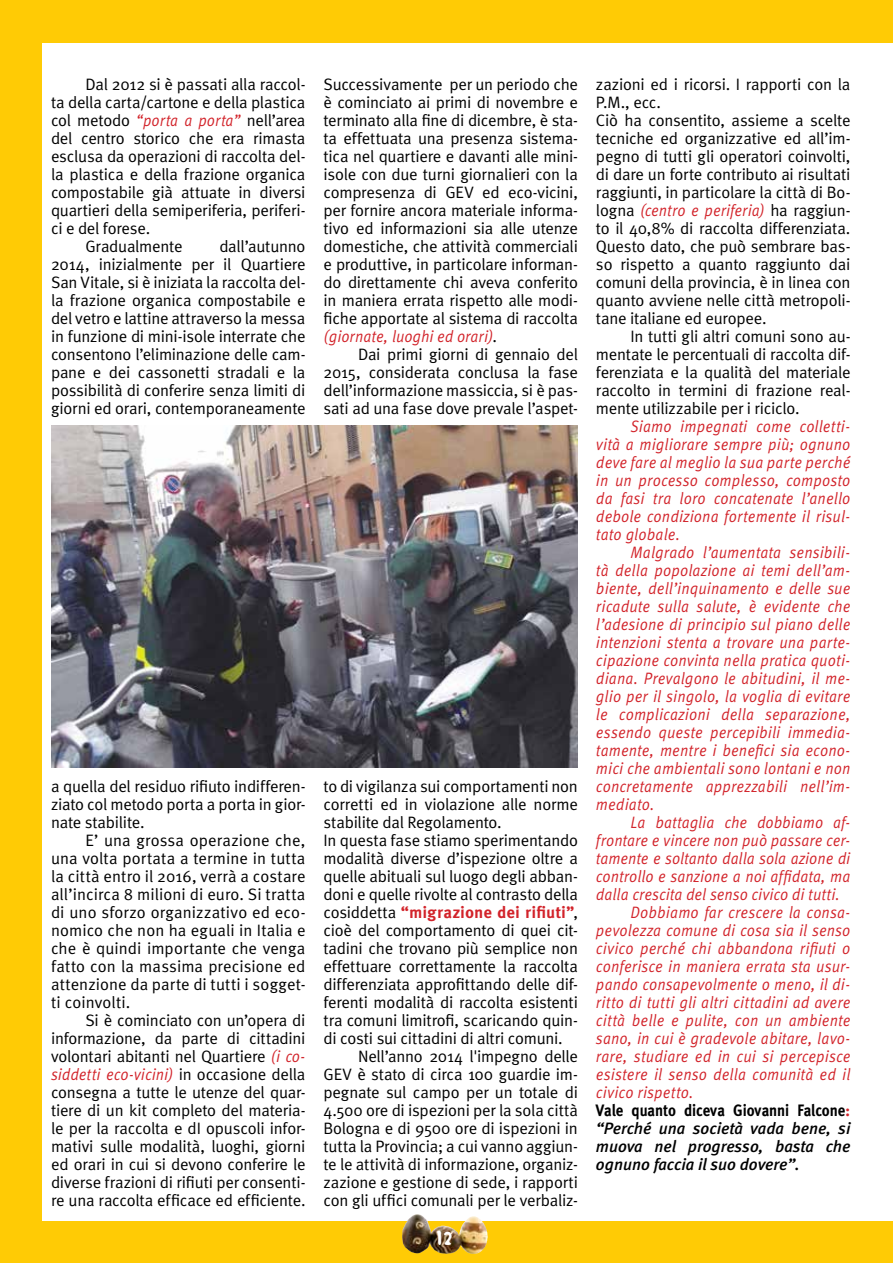
<style>
.page{position:relative;width:893px;height:1263px;background:#ffcb05}
.page>*{position:absolute;margin:0;border:0;box-sizing:border-box;transform-origin:0 0}
.t1{font:21px "Fur Extra Rounded";color:#fff}
.t2{font:16.5px/18px "Meta Normal";letter-spacing:-.015em;color:#000;text-align:justify}
.t3{font:16.5px/18px "Meta Correspondence Itali";color:#d2232a;text-align:justify;scale:.9 1}
.t4{font:italic 500 16.5px/18px "Meta";color:#000;text-align:justify}
.t5{font:700 16.5px "Meta Correspondence";color:#d2232a}
.t6{font:16.5px "Meta Bold LF";letter-spacing:-.005em;color:#000;scale:.9 1}
.s1{font-family:"Meta Correspondence Itali";color:#d2232a}
.s2{font-family:"Meta Normal";color:#000}
.s3{font-family:"Meta Normal";font-weight:400;color:#000}
.s4{font-family:"Meta Correspondence";font-weight:700;color:#d2232a}
</style>
<div class="page">
<div style="left:43px;top:43px;width:850px;height:1177px;background:#fff"></div>
<img style="left:402px;top:1214px;width:32px;height:39px">
<img style="left:51px;top:426px;width:527px;height:342px">
<p class="t2" style="left:86px;top:75px;width:221px">Dal 2012 si è passati alla raccol-</p>
<p class="t2" style="left:51px;top:93px;width:256px">ta della carta/cartone e della plastica</p>
<p class="t2" style="left:51px;top:111px;width:256px">col metodo <span class="s1">“porta a porta”</span> nell’area</p>
<p class="t2" style="left:51px;top:129px;width:256px">del centro storico che era rimasta</p>
<p class="t2" style="left:51px;top:147px;width:256px">esclusa da operazioni di raccolta del-</p>
<p class="t2" style="left:51px;top:165px;width:256px">la plastica e della frazione organica</p>
<p class="t2" style="left:51px;top:183px;width:256px">compostabile già attuate in diversi</p>
<p class="t2" style="left:51px;top:201px;width:256px">quartieri della semiperiferia, periferi-</p>
<p class="t2" style="left:51px;top:219px;width:101px">ci e del forese.</p>
<p class="t2" style="left:86px;top:237px;width:98px">Gradualmente</p>
<p class="t2" style="left:51px;top:237px;width:256px;text-indent:168px">dall’autunno 2014, inizialmente per il Quartiere San Vitale, si è iniziata la raccolta del&shy;la frazione organica compostabile e del vetro e lattine attraverso la messa in funzione di mini-isole interrate che consentono l’eliminazione delle cam&shy;pane e dei cassonetti stradali e la possibilità di conferire senza limiti di giorni ed orari, contemporaneamente</p>
<p class="t2" style="left:51px;top:777px;width:256px">a quella del residuo rifiuto indifferen&shy;ziato col metodo porta a porta in gior&shy;nate stabilite.</p>
<p class="t2" style="left:51px;top:831px;width:256px;text-indent:35px">E’ una grossa operazione che, una volta portata a termine in tutta la città entro il 2016, verrà a costare all’incirca 8 milioni di euro. Si tratta di uno sforzo organizzativo ed eco&shy;nomico che non ha eguali in Italia e che è quindi importante che venga fatto con la massima precisione ed attenzione da parte di tutti i sogget&shy;ti coinvolti.</p>
<p class="t2" style="left:51px;top:1011px;width:256px;text-indent:35px">Si è cominciato con un’opera di informazione, da parte di cittadini volontari abitanti nel Quartiere <span class="s1">(i co-</span></p>
<p class="t3" style="left:51px;top:1065px;width:284px">siddetti eco-vicini) <span class="s2">in occasione della</span></p>
<p class="t2" style="left:51px;top:1083px;width:256px">consegna a tutte le utenze del quar&shy;tiere di un kit completo del materia&shy;le per la raccolta e dI opuscoli infor&shy;mativi sulle modalità, luoghi, giorni ed orari in cui si devono conferire le diverse frazioni di rifiuti per consenti&shy;re una raccolta efficace ed efficiente.</p>
<p class="t2" style="left:323px;top:75px;width:256px">Successivamente per un periodo che è cominciato ai primi di novembre e terminato alla fine di dicembre, è sta&shy;ta effettuata una presenza sistema&shy;tica nel quartiere e davanti alle mini&shy;isole con due turni giornalieri con la compresenza di GEV ed eco-vicini, per fornire ancora materiale informa&shy;tivo ed informazioni sia alle utenze domestiche, che attività commerciali e produttive, in particolare informan&shy;do direttamente chi aveva conferito in maniera errata rispetto alle modi&shy;fiche apportate al sistema di raccolta</p>
<p class="t3" style="left:323px;top:327px;width:194px">(giornate, luoghi ed orari)<span class="s2">.</span></p>
<p class="t2" style="left:323px;top:345px;width:256px;text-indent:35px">Dai primi giorni di gennaio del 2015, considerata conclusa la fase dell’informazione massiccia, si è pas&shy;sati ad una fase dove prevale l’aspet-</p>
<p class="t2" style="left:323px;top:777px;width:256px;text-align:left">to di vigilanza sui comportamenti non corretti ed in violazione alle norme stabilite dal Regolamento.<br>In questa fase stiamo sperimentando modalità diverse d’ispezione oltre a quelle abituali sul luogo degli abban&shy;doni e quelle rivolte al contrasto della</p>
<p class="t5" style="left:323px;top:902px;width:256px"><span class="s3">cosiddetta</span> “migrazione dei rifiuti”<span class="s3">,</span></p>
<p class="t2" style="left:323px;top:921px;width:256px">cioè del comportamento di quei cit-</p>
<p class="t2" style="left:323px;top:939px;width:256px">tadini che trovano più semplice non</p>
<p class="t2" style="left:323px;top:957px;width:256px">effettuare correttamente la raccolta</p>
<p class="t2" style="left:323px;top:975px;width:256px">differenziata approfittando delle dif-</p>
<p class="t2" style="left:323px;top:993px;width:256px">ferenti modalità di raccolta esistenti</p>
<p class="t2" style="left:323px;top:1011px;width:256px">tra comuni limitrofi, scaricando quin-</p>
<p class="t2" style="left:323px;top:1029px;width:241px">di costi sui cittadini di altri comuni.</p>
<p class="t2" style="left:358px;top:1047px;width:221px">Nell’anno 2014 l'impegno delle</p>
<p class="t2" style="left:323px;top:1065px;width:256px">GEV è stato di circa 100 guardie im-</p>
<p class="t2" style="left:323px;top:1083px;width:256px">pegnate sul campo per un totale di</p>
<p class="t2" style="left:323px;top:1101px;width:256px">4.500 ore di ispezioni per la sola città</p>
<p class="t2" style="left:323px;top:1119px;width:256px">Bologna e di 9500 ore di ispezioni in</p>
<p class="t2" style="left:323px;top:1137px;width:256px">tutta la Provincia; a cui vanno aggiun-</p>
<p class="t2" style="left:323px;top:1155px;width:256px">te le attività di informazione, organiz-</p>
<p class="t2" style="left:323px;top:1173px;width:256px">zazione e gestione di sede, i rapporti</p>
<p class="t2" style="left:323px;top:1191px;width:256px">con gli uffici comunali per le verbaliz-</p>
<p class="t1" style="left:436px;top:1227px;width:20px">12</p>
<p class="t2" style="left:596px;top:75px;width:256px;text-align:left">zazioni ed i ricorsi. I rapporti con la P.M., ecc.<br>Ciò ha consentito, assieme a scelte tecniche ed organizzative ed all’im&shy;pegno di tutti gli operatori coinvolti, di dare un forte contributo ai risultati raggiunti, in particolare la città di Bo-</p>
<p class="t3" style="left:596px;top:201px;width:284px"><span class="s2">logna</span> (centro e periferia) <span class="s2">ha raggiun-</span></p>
<p class="t2" style="left:596px;top:219px;width:256px">to il 40,8% di raccolta differenziata.<br>Questo dato, che può sembrare bas&shy;so rispetto a quanto raggiunto dai comuni della provincia, è in linea con quanto avviene nelle città metropoli&shy;tane italiane ed europee.</p>
<p class="t2" style="left:596px;top:327px;width:256px;text-indent:35px">In tutti gli altri comuni sono au&shy;mentate le percentuali di raccolta dif&shy;ferenziata e la qualità del materiale raccolto in termini di frazione real&shy;mente utilizzabile per i riciclo.</p>
<p class="t3" style="left:596px;top:417px;width:284px;text-indent:34px">Siamo impegnati come colletti&shy;vità a migliorare sempre più; ognuno deve fare al meglio la sua parte perché in un processo complesso, composto da fasi tra loro concatenate l’anello debole condiziona fortemente il risul&shy;tato globale.</p>
<p class="t3" style="left:596px;top:543px;width:284px;text-indent:34px">Malgrado l’aumentata sensibili&shy;tà della popolazione ai temi dell’am&shy;biente, dell’inquinamento e delle sue ricadute sulla salute, è evidente che l’adesione di principio sul piano delle intenzioni stenta a trovare una parte&shy;cipazione convinta nella pratica quoti&shy;diana. Prevalgono le abitudini, il me&shy;glio per il singolo, la voglia di evitare le complicazioni della separazione, essendo queste percepibili immedia&shy;tamente, mentre i benefici sia econo&shy;mici che ambientali sono lontani e non concretamente apprezzabili nell’im&shy;mediato.</p>
<p class="t3" style="left:630px;top:813px;width:246px">La battaglia che dobbiamo af-</p>
<p class="t3" style="left:596px;top:831px;width:284px">frontare e vincere non può passare cer-</p>
<p class="t3" style="left:596px;top:849px;width:284px">tamente e soltanto dalla sola azione di</p>
<p class="t3" style="left:596px;top:867px;width:284px">controllo e sanzione a noi affidata, ma</p>
<p class="t3" style="left:596px;top:885px;width:272px">dalla crescita del senso civico di tutti.</p>
<p class="t3" style="left:630px;top:903px;width:246px">Dobbiamo far crescere la consa-</p>
<p class="t3" style="left:596px;top:921px;width:284px">pevolezza comune di cosa sia il senso</p>
<p class="t3" style="left:596px;top:939px;width:284px">civico perché chi abbandona rifiuti o</p>
<p class="t3" style="left:596px;top:957px;width:284px">conferisce in maniera errata sta usur-</p>
<p class="t3" style="left:596px;top:975px;width:284px">pando consapevolmente o meno, il di-</p>
<p class="t3" style="left:596px;top:993px;width:284px">ritto di tutti gli altri cittadini ad avere</p>
<p class="t3" style="left:596px;top:1011px;width:284px">città belle e pulite, con un ambiente</p>
<p class="t3" style="left:596px;top:1029px;width:284px">sano, in cui è gradevole abitare, lavo-</p>
<p class="t3" style="left:596px;top:1047px;width:284px">rare, studiare ed in cui si percepisce</p>
<p class="t3" style="left:596px;top:1065px;width:284px">esistere il senso della comunità ed il</p>
<p class="t3" style="left:596px;top:1083px;width:110px">civico rispetto.</p>
<p class="t6" style="left:596px;top:1100px;width:284px">Vale quanto diceva Giovanni Falcone<span class="s4">:</span></p>
<p class="t4" style="left:596px;top:1119px;width:256px">“Perché una società vada bene, si muova nel progresso, basta che ognuno faccia il suo dovere”.</p>
</div>
